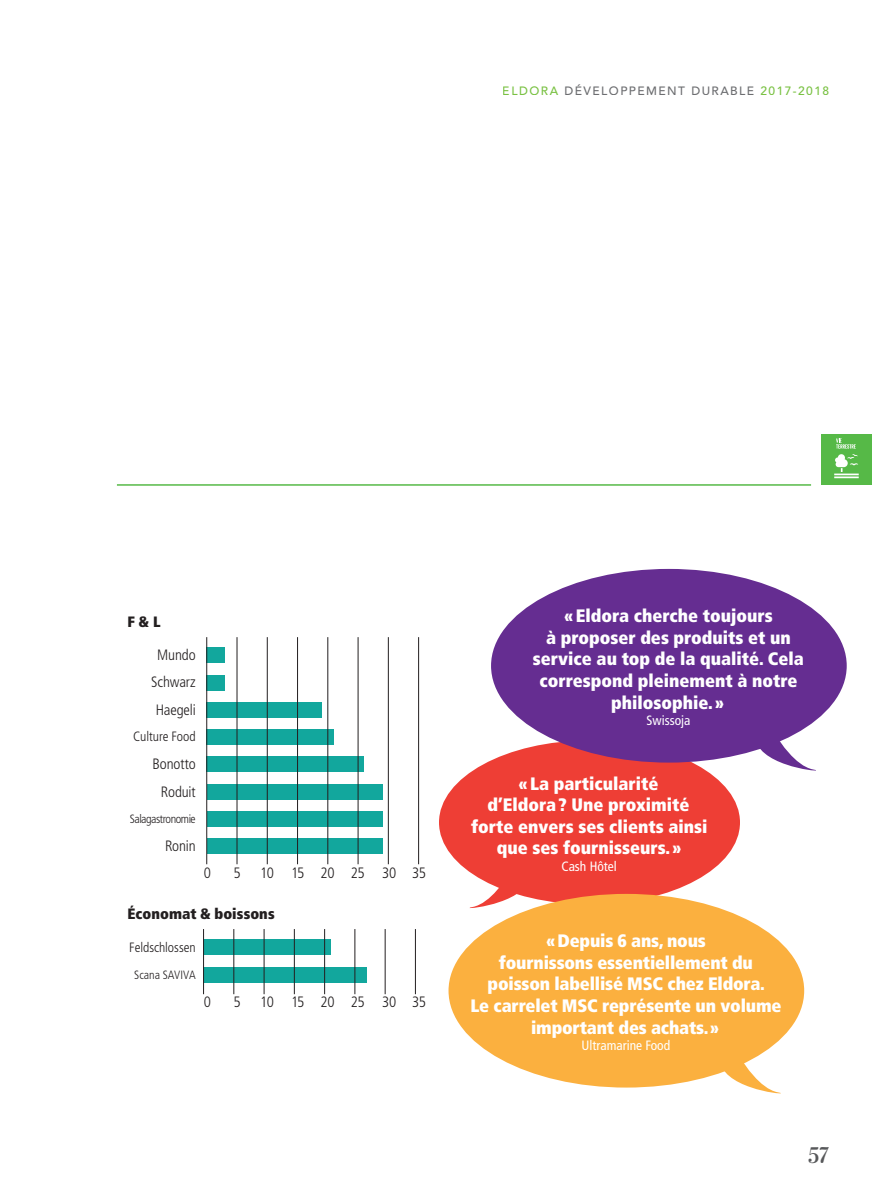
<style>
.page{position:relative;width:893px;height:1191px;background:#fff}
.page>*{position:absolute;margin:0;border:0;box-sizing:border-box;transform-origin:0 0}
.t1{font:700 21px "Santis";color:#57585a}
.t2{font:900 condensed 18px/21.6px "Frutiger";color:#fff;text-align:center}
.t3{font:300 condensed 15px "Frutiger";letter-spacing:-.01em;color:#231f20}
.t4{font:300 condensed 15px "Frutiger";letter-spacing:-.03em;color:#231f20}
.t5{font:900 condensed 15px "Frutiger";color:#231f20}
.t6{font:condensed 13.5px "Frutiger";color:#fff}
.t7{font:300 condensed 13.5px "Frutiger";color:#231f20}
.t8{font:500 12px "Avenir";letter-spacing:.12em;color:#6c6d70}
.t9{font:300 condensed 12px "Frutiger";letter-spacing:-.035em;color:#231f20}
.t10{font:300 condensed 12px "Frutiger";letter-spacing:.005em;color:#231f20}
.s1{color:#79c142}
</style>
<div class="page">
<div style="left:207px;top:648px;width:18px;height:15px;background:#12a79d"></div>
<div style="left:207px;top:702px;width:115px;height:15px;background:#12a79d"></div>
<div style="left:207px;top:675px;width:18px;height:15px;background:#12a79d"></div>
<div style="left:207px;top:729px;width:127px;height:15px;background:#12a79d"></div>
<div style="left:207px;top:784px;width:175px;height:15px;background:#12a79d"></div>
<div style="left:207px;top:757px;width:157px;height:15px;background:#12a79d"></div>
<div style="left:207px;top:838px;width:175px;height:16px;background:#12a79d"></div>
<div style="left:207px;top:811px;width:175px;height:15px;background:#12a79d"></div>
<hr style="left:206px;top:637px;width:1px;height:227px;background:#231f20">
<hr style="left:237px;top:637px;width:1px;height:227px;background:#231f20">
<hr style="left:267px;top:637px;width:1px;height:227px;background:#231f20">
<hr style="left:297px;top:637px;width:1px;height:227px;background:#231f20">
<hr style="left:327px;top:637px;width:1px;height:227px;background:#231f20">
<hr style="left:358px;top:637px;width:1px;height:227px;background:#231f20">
<hr style="left:388px;top:637px;width:1px;height:227px;background:#231f20">
<hr style="left:418px;top:637px;width:1px;height:227px;background:#231f20">
<div style="left:203px;top:939px;width:128px;height:15px;background:#12a79d"></div>
<div style="left:203px;top:967px;width:164px;height:15px;background:#12a79d"></div>
<hr style="left:203px;top:929px;width:1px;height:65px;background:#231f20">
<hr style="left:233px;top:929px;width:1px;height:65px;background:#231f20">
<hr style="left:264px;top:929px;width:1px;height:65px;background:#231f20">
<hr style="left:294px;top:929px;width:1px;height:65px;background:#231f20">
<hr style="left:324px;top:929px;width:1px;height:65px;background:#231f20">
<hr style="left:354px;top:929px;width:1px;height:65px;background:#231f20">
<hr style="left:385px;top:929px;width:1px;height:65px;background:#231f20">
<hr style="left:415px;top:929px;width:1px;height:65px;background:#231f20">
<div style="left:439px;top:740px;width:301px;height:164px;background:#ee3e35;border-radius:50%"></div>
<svg style="left:469px;top:876px;width:59px;height:33px"></svg>
<hr style="left:117px;top:484px;width:694px;height:2px;background:#56b947">
<div style="left:491px;top:569px;width:356px;height:193px;background:#652d91;border-radius:50%"></div>
<svg style="left:758px;top:739px;width:58px;height:32px"></svg>
<div style="left:448px;top:894px;width:356px;height:193px;background:#fbb03f;border-radius:50%"></div>
<svg style="left:722px;top:1062px;width:59px;height:32px"></svg>
<div style="left:822px;top:434px;width:50px;height:50px;background:#56b947"></div>
<hr style="left:834px;top:473px;width:25px;height:2px;background:#fff">
<hr style="left:834px;top:476px;width:25px;height:2px;background:#fff">
<svg style="left:835px;top:454px;width:23px;height:18px"></svg>
<svg style="left:836px;top:438px;width:20px;height:10px"></svg>
<p class="t8" style="left:503px;top:84px;width:328px"><span class="s1">ELDORA</span> DÉVELOPPEMENT DURABLE <span class="s1">2017-2018</span></p>
<p class="t5" style="left:128px;top:612px;width:34px">F &amp; L</p>
<p class="t3" style="left:157px;top:646px;width:40px">Mundo</p>
<p class="t3" style="left:151px;top:674px;width:46px">Schwarz</p>
<p class="t3" style="left:156px;top:701px;width:42px">Haegeli</p>
<p class="t7" style="left:133px;top:729px;width:64px">Culture Food</p>
<p class="t3" style="left:152px;top:755px;width:45px">Bonotto</p>
<p class="t3" style="left:161px;top:783px;width:36px">Roduit</p>
<p class="t9" style="left:130px;top:811px;width:67px">Salagastronomie</p>
<p class="t3" style="left:165px;top:837px;width:32px">Ronin</p>
<p class="t3" style="left:204px;top:864px;width:9px">0</p>
<p class="t3" style="left:234px;top:864px;width:9px">5</p>
<p class="t4" style="left:260px;top:864px;width:167px">10 15 20 25 30 35</p>
<p class="t5" style="left:128px;top:905px;width:149px">Économat &amp; boissons</p>
<p class="t7" style="left:129px;top:940px;width:68px">Feldschlossen</p>
<p class="t10" style="left:134px;top:968px;width:63px">Scana SAVIVA</p>
<p class="t3" style="left:204px;top:993px;width:9px">0</p>
<p class="t3" style="left:234px;top:993px;width:9px">5</p>
<p class="t4" style="left:260px;top:993px;width:167px">10 15 20 25 30 35</p>
<p class="t2" style="left:533px;top:605px;width:272px">«Eldora cherche toujours<br>à proposer des produits et un service au top de la qualité. Cela correspond pleinement à notre philosophie.»</p>
<p class="t6" style="left:646px;top:712px;width:45px">Swissoja</p>
<p class="t2" style="left:471px;top:772px;width:238px">«La particularité<br>d’Eldora? Une proximité forte envers ses clients ainsi que ses fournisseurs.»</p>
<p class="t6" style="left:561px;top:858px;width:57px">Cash Hôtel</p>
<p class="t2" style="left:470px;top:930px;width:312px">«Depuis 6 ans, nous<br>fournissons essentiellement du poisson labellisé MSC chez Eldora.<br>Le carrelet MSC représente un volume important des achats.»</p>
<p class="t6" style="left:582px;top:1037px;width:90px">Ultramarine Food</p>
<p class="t1" style="left:807px;top:1143px;width:24px">57</p>
</div>
